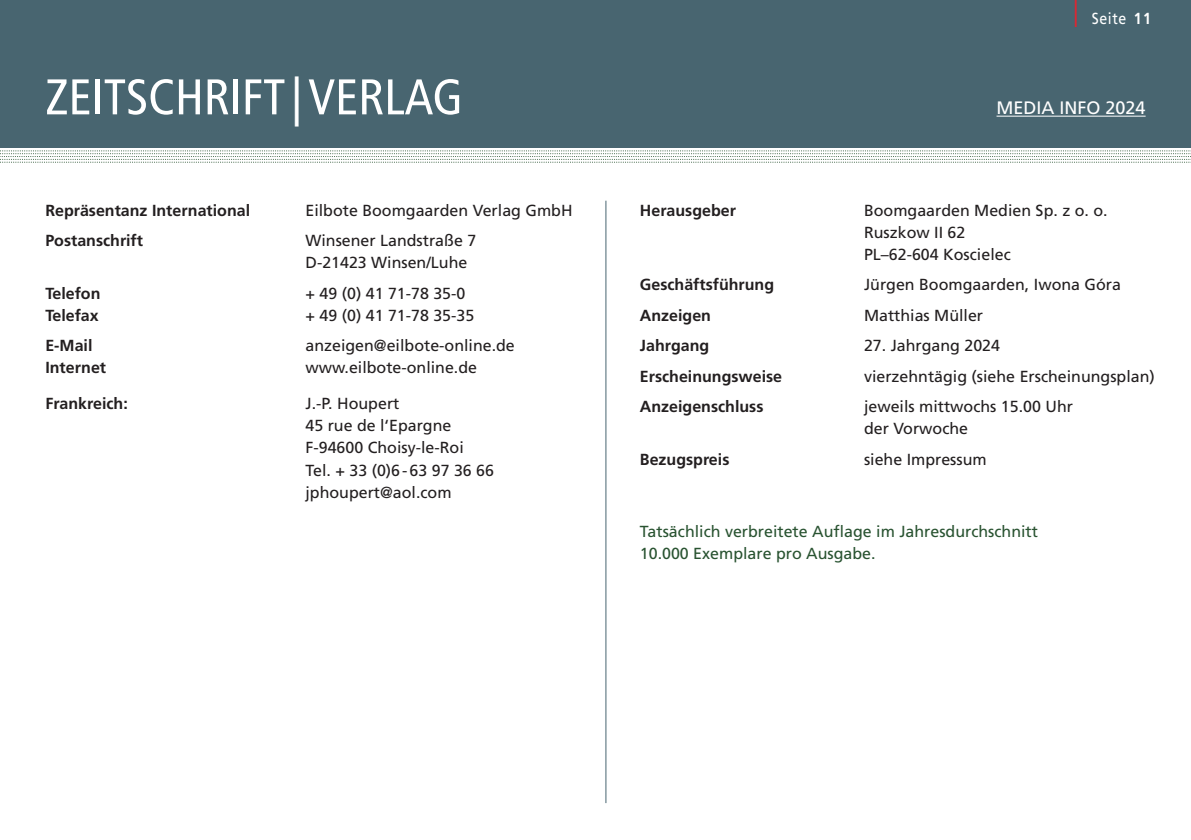
<style>
.page{position:relative;width:1191px;height:840px;background:#fff}
.page>*{position:absolute;margin:0;border:0;box-sizing:border-box;transform-origin:0 0}
.t1{font:condensed 50px "Frutiger LT Pro";color:#fff}
.t2{font:18px "Frutiger LT Pro";color:#fff}
.t3{font:16px/22px "Frutiger LT Pro";color:#231f20}
.t4{font:700 16px "Frutiger LT Pro";color:#231f20}
.t5{font:16px/22px "Frutiger LT Pro";color:#295331}
.t6{font:16px "Frutiger LT Pro";letter-spacing:.04em;color:#fff;scale:.88 1}
.s1{font-weight:700}
</style>
<div class="page">
<div style="left:0;top:0;width:1191px;height:147px;background:#486570"></div>
<svg style="left:0;top:150px;width:1191px;height:13px"></svg>
<hr style="left:996px;top:116px;width:149px;height:1px;background:#fff">
<hr style="left:605px;top:200px;width:1px;height:602px;background:#486570">
<h1 class="t1" style="left:45px;top:68px;width:419px">ZEITSCHRIFT |VERLAG</h1>
<p class="t4" style="left:45px;top:200px;width:206px">Repräsentanz International</p>
<p class="t3" style="left:305px;top:199px;width:269px">Eilbote Boomgaarden Verlag GmbH</p>
<p class="t4" style="left:45px;top:231px;width:99px">Postanschrift</p>
<p class="t3" style="left:305px;top:229px;width:172px">Winsener Landstraße 7<br>D-21423 Winsen/Luhe</p>
<p class="t4" style="left:45px;top:283px;width:57px">Telefon</p>
<p class="t3" style="left:305px;top:282px;width:161px">+ 49 (0) 41 71-78 35-0</p>
<p class="t4" style="left:45px;top:305px;width:55px">Telefax</p>
<p class="t3" style="left:305px;top:304px;width:170px">+ 49 (0) 41 71-78 35-35</p>
<p class="t4" style="left:45px;top:336px;width:49px">E-Mail</p>
<p class="t3" style="left:305px;top:334px;width:211px">anzeigen@eilbote-online.de</p>
<p class="t4" style="left:45px;top:358px;width:62px">Internet</p>
<p class="t3" style="left:305px;top:356px;width:173px">www.eilbote-online.de</p>
<p class="t4" style="left:45px;top:394px;width:84px">Frankreich:</p>
<p class="t3" style="left:305px;top:393px;width:190px">J.-P. Houpert<br>45 rue de l‘Epargne<br>F-94600 Choisy-le-Roi<br>Tel. + 33 (0)6-63 97 36 66 jphoupert@aol.com</p>
<p class="t6" style="left:1073px;top:9px;width:90px"><sup>|</sup> Seite <span class="s1">11</span></p>
<p class="t2" style="left:996px;top:97px;width:151px">MEDIA INFO 2024</p>
<p class="t4" style="left:640px;top:200px;width:98px">Herausgeber</p>
<p class="t3" style="left:864px;top:199px;width:245px">Boomgaarden Medien Sp. z o. o.<br>Ruszkow II 62<br>PL–62-604 Koscielec</p>
<p class="t4" style="left:640px;top:275px;width:136px">Geschäftsführung</p>
<p class="t3" style="left:864px;top:273px;width:258px">Jürgen Boomgaarden, Iwona Góra</p>
<p class="t4" style="left:640px;top:305px;width:73px">Anzeigen</p>
<p class="t3" style="left:864px;top:304px;width:121px">Matthias Müller</p>
<p class="t4" style="left:640px;top:336px;width:71px">Jahrgang</p>
<p class="t3" style="left:864px;top:334px;width:138px">27. Jahrgang 2024</p>
<p class="t4" style="left:640px;top:366px;width:144px">Erscheinungsweise</p>
<p class="t3" style="left:864px;top:365px;width:292px">vierzehntägig (siehe Erscheinungsplan)</p>
<p class="t4" style="left:640px;top:397px;width:125px">Anzeigenschluss</p>
<p class="t3" style="left:864px;top:395px;width:210px">jeweils mittwochs 15.00 Uhr der Vorwoche</p>
<p class="t4" style="left:640px;top:449px;width:91px">Bezugspreis</p>
<p class="t3" style="left:864px;top:448px;width:124px">siehe Impressum</p>
<p class="t5" style="left:640px;top:520px;width:400px">Tatsächlich verbreitete Auflage im Jahresdurchschnitt<br>10.000 Exemplare pro Ausgabe.</p>
</div>
